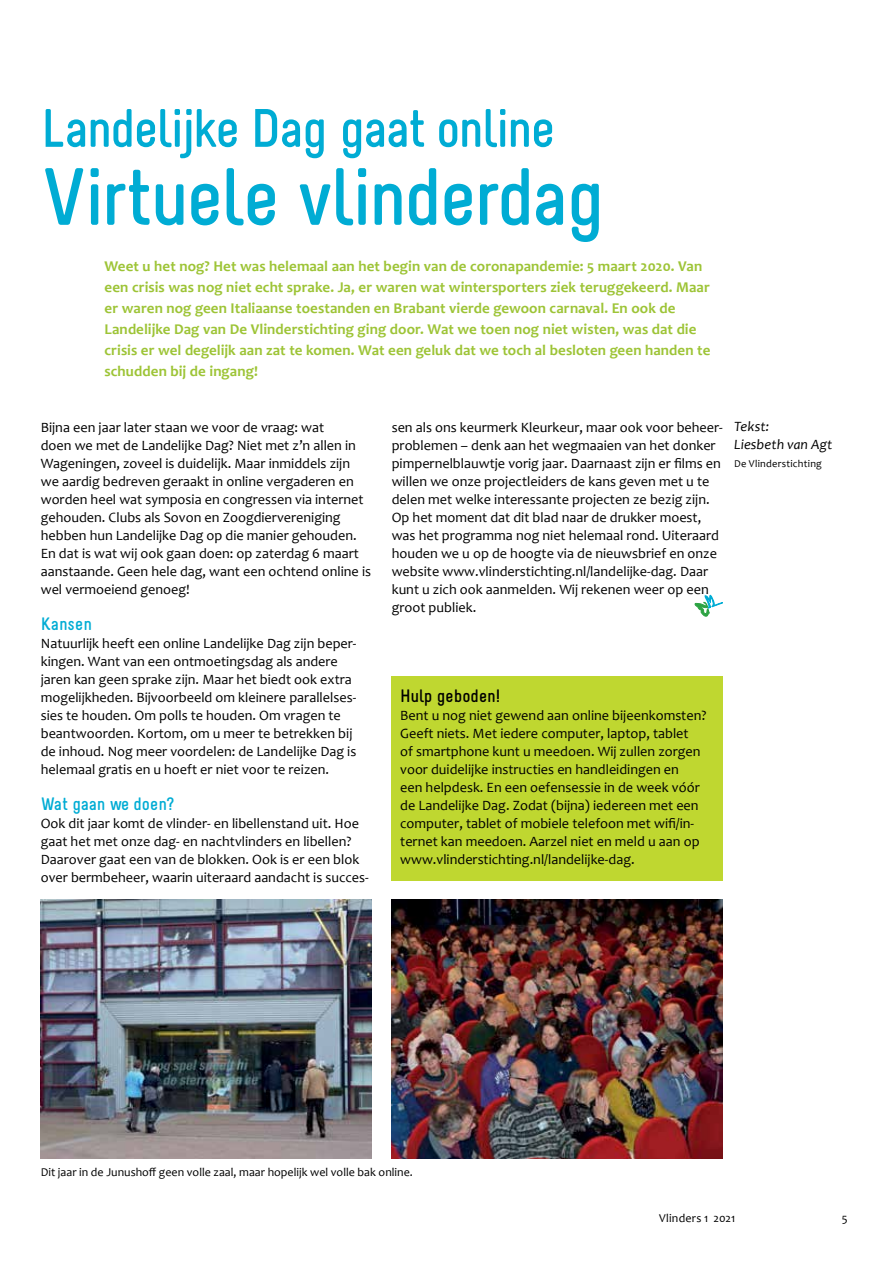
<style>
.page{position:relative;width:893px;height:1263px;background:#fff}
.page>*{position:absolute;margin:0;border:0;box-sizing:border-box;transform-origin:0 0}
.t1{font:700 81px "Melbourne";letter-spacing:-.03em;color:#00acd4}
.t2{font:700 54px "Melbourne";letter-spacing:-.04em;color:#00acd4}
.t3{font:700 18px "Melbourne";color:#00acd4}
.t4{font:700 18px "Melbourne";color:#000}
.t5{font:700 15px/21px "Candara";letter-spacing:.005em;color:#9dc436}
.t6{font:14.25px/18px "Candara";color:#000}
.t7{font:italic 14.25px/18px "Candara";letter-spacing:.005em;color:#000}
.t8{font:12px "Candara";color:#000}
.t9{font:10.5px "Candara";letter-spacing:.025em;color:#000}
</style>
<div class="page">
<div style="left:392px;top:676px;width:331px;height:205px;background:#bfd730"></div>
<img style="left:392px;top:899px;width:331px;height:259px">
<img style="left:41px;top:899px;width:331px;height:259px">
<svg style="left:695px;top:595px;width:28px;height:21px"></svg>
<h2 class="t2" style="left:41px;top:95px;width:516px">Landelijke Dag gaat online</h2>
<h1 class="t1" style="left:41px;top:148px;width:566px">Virtuele vlinderdag</h1>
<p class="t5" style="left:105px;top:256px;width:607px">Weet u het nog? Het was helemaal aan het begin van de coronapandemie: 5 maart 2020. Van een crisis was nog niet echt sprake. Ja, er waren wat wintersporters ziek teruggekeerd. Maar er waren nog geen Italiaanse toestanden en Brabant vierde gewoon carnaval. En ook de Landelijke Dag van De Vlinderstichting ging door. Wat we toen nog niet wisten, was dat die crisis er wel degelijk aan zat te komen. Wat een geluk dat we toch al besloten geen handen te schudden bij de ingang!</p>
<p class="t6" style="left:41px;top:418px;width:332px">Bijna een jaar later staan we voor de vraag: wat<br>doen we met de Landelijke Dag? Niet met z’n allen in Wageningen, zoveel is duidelijk. Maar inmiddels zijn we aardig bedreven geraakt in online vergaderen en worden heel wat symposia en congressen via internet gehouden. Clubs als Sovon en Zoogdiervereniging hebben hun Landelijke Dag op die manier gehouden.<br>En dat is wat wij ook gaan doen: op zaterdag 6 maart aanstaande. Geen hele dag, want een ochtend online is wel vermoeiend genoeg!</p>
<p class="t3" style="left:41px;top:613px;width:53px">Kansen</p>
<p class="t6" style="left:41px;top:634px;width:317px">Natuurlijk heeft een online Landelijke Dag zijn beper&shy;kingen. Want van een ontmoetingsdag als andere jaren kan geen sprake zijn. Maar het biedt ook extra mogelijkheden. Bijvoorbeeld om kleinere parallelses&shy;sies te houden. Om polls te houden. Om vragen te beantwoorden. Kortom, om u meer te betrekken bij de inhoud. Nog meer voordelen: de Landelijke Dag is helemaal gratis en u hoeft er niet voor te reizen.</p>
<p class="t3" style="left:41px;top:793px;width:135px">Wat gaan we doen?</p>
<p class="t6" style="left:41px;top:814px;width:329px">Ook dit jaar komt de vlinder- en libellenstand uit. Hoe gaat het met onze dag- en nachtvlinders en libellen?<br>Daarover gaat een van de blokken. Ook is er een blok over bermbeheer, waarin uiteraard aandacht is succes-</p>
<p class="t6" style="left:392px;top:418px;width:333px">sen als ons keurmerk Kleurkeur, maar ook voor beheer&shy;problemen – denk aan het wegmaaien van het donker pimpernelblauwtje vorig jaar. Daarnaast zijn er films en willen we onze projectleiders de kans geven met u te delen met welke interessante projecten ze bezig zijn.<br>Op het moment dat dit blad naar de drukker moest, was het programma nog niet helemaal rond. Uiteraard houden we u op de hoogte via de nieuwsbrief en onze website www.vlinderstichting.nl/landelijke-dag. Daar kunt u zich ook aanmelden. Wij rekenen weer op een groot publiek.</p>
<p class="t7" style="left:734px;top:418px;width:100px">Tekst:<br>Liesbeth van Agt</p>
<p class="t9" style="left:734px;top:457px;width:89px">De Vlinderstichting</p>
<p class="t4" style="left:400px;top:685px;width:101px">Hulp geboden!</p>
<p class="t6" style="left:400px;top:706px;width:308px">Bent u nog niet gewend aan online bijeenkomsten?<br>Geeft niets. Met iedere computer, laptop, tablet<br>of smartphone kunt u meedoen. Wij zullen zorgen voor duidelijke instructies en handleidingen en<br>een helpdesk. En een oefensessie in de week vóór de Landelijke Dag. Zodat (bijna) iedereen met een computer, tablet of mobiele telefoon met wifi/in&shy;ternet kan meedoen. Aarzel niet en meld u aan op www.vlinderstichting.nl/landelijke-dag.</p>
<p class="t8" style="left:41px;top:1164px;width:374px">Dit jaar in de Junushoff geen volle zaal, maar hopelijk wel volle bak online.</p>
<p class="t8" style="left:659px;top:1211px;width:78px">Vlinders 1 2021</p>
<p class="t8" style="left:842px;top:1211px;width:7px">5</p>
</div>
